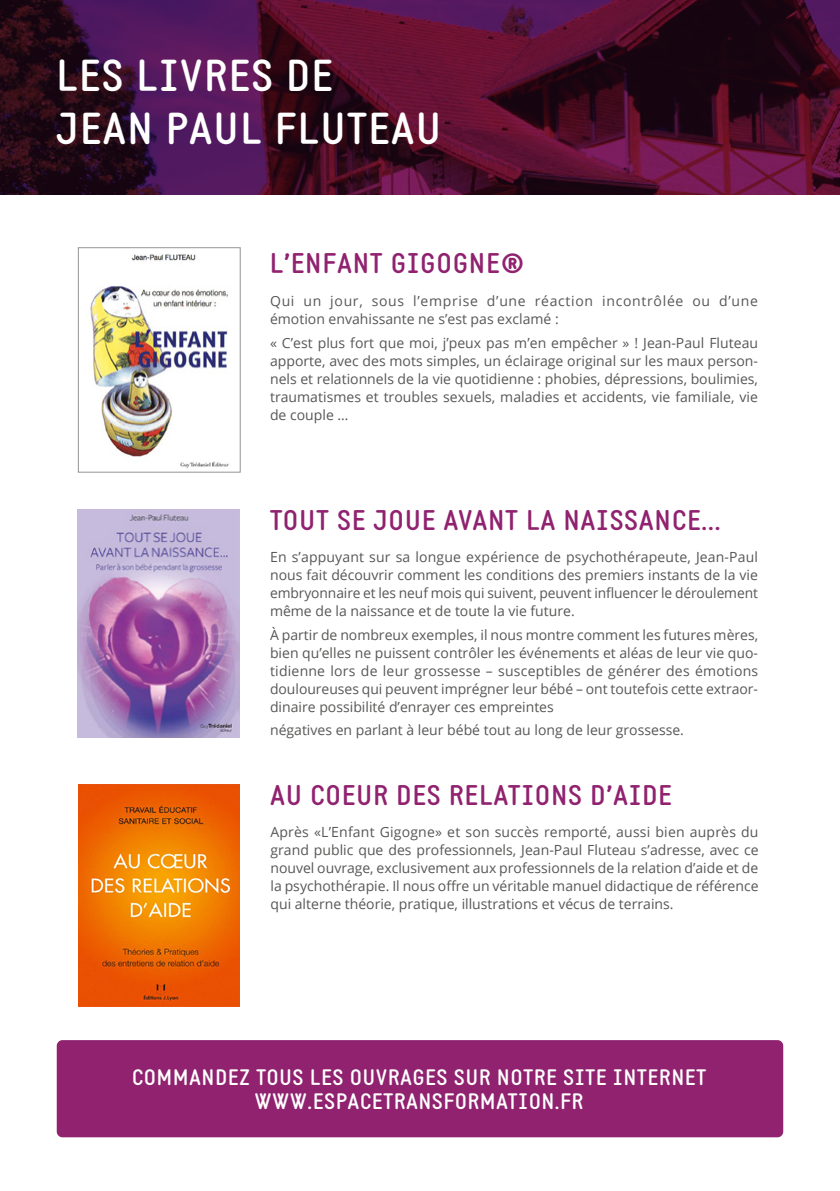
<style>
.page{position:relative;width:840px;height:1191px;background:#fff}
.page>*{position:absolute;margin:0;border:0;box-sizing:border-box;transform-origin:0 0}
.t1{font:700 44px/52.8px "Static";letter-spacing:.04em;color:#fff}
.t2{font:700 28px "Static";letter-spacing:.04em;color:#90226f}
.t3{font:700 22px/24px "Static";letter-spacing:.04em;color:#fff;text-align:center}
.t4{font:14px/18px "Open Sans";color:#575756;text-align:justify}
.t5{font:14px/18px "Open Sans";letter-spacing:.05em;color:#575756}
</style>
<div class="page">
<svg style="left:0;top:0;width:839px;height:194px;background:#440e2f"></svg>
<div style="left:57px;top:1040px;width:725px;height:97px;background:#90226f;border-radius:6px"></div>
<img style="left:90px;top:254px;width:139px;height:215px">
<div style="left:78px;top:247px;width:162px;height:225px;border:1px solid #949494"></div>
<img style="left:78px;top:509px;width:162px;height:228px">
<img style="left:78px;top:784px;width:162px;height:222px">
<h1 class="t1" style="left:57px;top:50px;width:386px">LES LIVRES DE<br>JEAN PAUL FLUTEAU</h1>
<h2 class="t2" style="left:270px;top:246px;width:256px">L’ENFANT GIGOGNE®</h2>
<p class="t5" style="left:270px;top:291px;width:489px">Qui un jour, sous l’emprise d’une réaction incontrôlée ou d’une émotion envahissante ne s’est pas exclamé :</p>
<p class="t4" style="left:270px;top:333px;width:489px">« C’est plus fort que moi, j’peux pas m’en empêcher » ! Jean-Paul Fluteau apporte, avec des mots simples, un éclairage original sur les maux person&shy;nels et relationnels de la vie quotidienne : phobies, dépressions, boulimies, traumatismes et troubles sexuels, maladies et accidents, vie familiale, vie de couple …</p>
<h2 class="t2" style="left:270px;top:504px;width:452px">TOUT SE JOUE AVANT LA NAISSANCE...</h2>
<p class="t4" style="left:270px;top:547px;width:489px">En s’appuyant sur sa longue expérience de psychothérapeute, Jean-Paul nous fait découvrir comment les conditions des premiers instants de la vie embryonnaire et les neuf mois qui suivent, peuvent influencer le déroulement même de la naissance et de toute la vie future.</p>
<p class="t4" style="left:270px;top:625px;width:489px">À partir de nombreux exemples, il nous montre comment les futures mères, bien qu’elles ne puissent contrôler les événements et aléas de leur vie quo&shy;tidienne lors de leur grossesse – susceptibles de générer des émotions douloureuses qui peuvent imprégner leur bébé – ont toutefois cette extraor&shy;dinaire possibilité d’enrayer ces empreintes</p>
<p class="t4" style="left:270px;top:721px;width:415px">négatives en parlant à leur bébé tout au long de leur grossesse.</p>
<h2 class="t2" style="left:270px;top:778px;width:402px">AU COEUR DES RELATIONS D’AIDE</h2>
<p class="t4" style="left:270px;top:822px;width:489px">Après «L’Enfant Gigogne» et son succès remporté, aussi bien auprès du grand public que des professionnels, Jean-Paul Fluteau s’adresse, avec ce nouvel ouvrage, exclusivement aux professionnels de la relation d’aide et de la psychothérapie. Il nous offre un véritable manuel didactique de référence qui alterne théorie, pratique, illustrations et vécus de terrains.</p>
<h3 class="t3" style="left:132px;top:1065px;width:575px">COMMANDEZ TOUS LES OUVRAGES SUR NOTRE SITE INTERNET<br>WWW.ESPACETRANSFORMATION.FR</h3>
</div>
